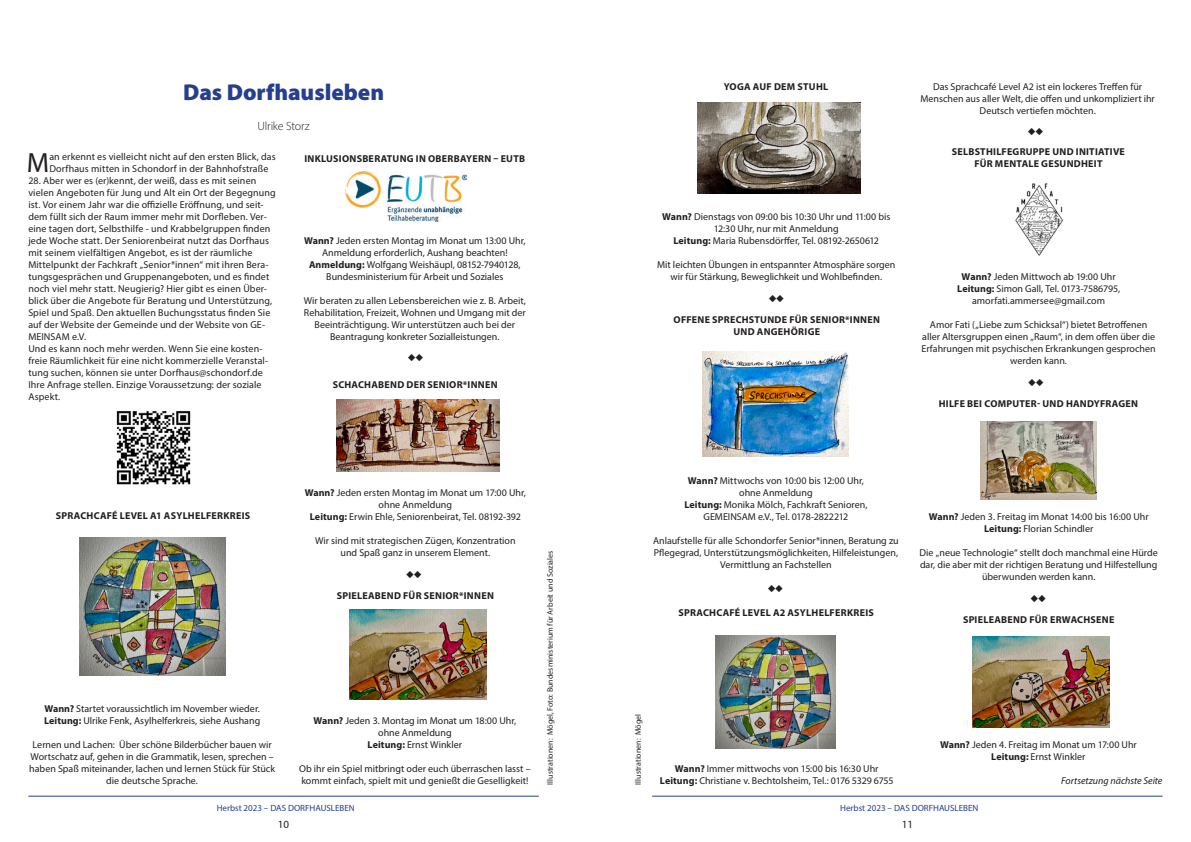
<style>
.page{position:relative;width:1191px;height:842px;background:#fff}
.page>*{position:absolute;margin:0;border:0;box-sizing:border-box;transform-origin:0 0}
.t1{font:27.8px "Myriad Pro";color:#231f20}
.t2{font:900 23px "Myriad Pro";color:#253f8e}
.t3{font:300 12px "Myriad Pro";letter-spacing:-.015em;color:#231f20}
.t4{font:11px "Myriad Pro";color:#231f20}
.t5{font:10px/12px "Myriad Pro";color:#231f20;text-align:center}
.t6{font:700 10px/12px "Myriad Pro";letter-spacing:.025em;color:#231f20;text-align:center}
.t7{font:italic 10px "Myriad Pro";letter-spacing:-.005em;color:#231f20}
.Text{font:9px "Myriad Pro";color:#253f8e}
.t8{font:8px "Myriad Pro";color:#231f20}
.s1{font-weight:700}
</style>
<div class="page">
<hr style="left:28px;top:796px;width:511px;height:1px;background:#253f8e">
<hr style="left:652px;top:796px;width:510px;height:1px;background:#253f8e">
<img style="left:116px;top:411px;width:75px;height:74px">
<img style="left:345px;top:172px;width:122px;height:49px">
<img style="left:337px;top:399px;width:162px;height:73px">
<img style="left:697px;top:102px;width:164px;height:92px">
<img style="left:702px;top:351px;width:146px;height:105px">
<img style="left:980px;top:421px;width:116px;height:78px">
<img style="left:1015px;top:183px;width:48px;height:73px">
<img style="left:80px;top:538px;width:146px;height:137px">
<img style="left:715px;top:635px;width:120px;height:113px">
<img style="left:349px;top:609px;width:137px;height:91px">
<img style="left:972px;top:636px;width:137px;height:91px">
<p class="t2" style="left:183px;top:77px;width:202px">Das Dorfhausleben</p>
<p class="t3" style="left:257px;top:119px;width:54px">Ulrike Storz</p>
<p class="t1" style="left:27px;top:145px;width:24px">M</p>
<p class="t5" style="left:49px;top:150px;width:228px;text-align:left">an erkennt es vielleicht nicht auf den ersten Blick, das<br>Dorfhaus mitten in Schondorf in der Bahnhofstraße</p>
<p class="t5" style="left:28px;top:174px;width:249px;text-align:left">28. Aber wer es (er)kennt, der weiß, dass es mit seinen vielen Angeboten für Jung und Alt ein Ort der Begegnung ist. Vor einem Jahr war die offizielle Eröffnung, und seit&shy;dem füllt sich der Raum immer mehr mit Dorfleben. Ver&shy;eine tagen dort, Selbsthilfe - und Krabbelgruppen finden jede Woche statt. Der Seniorenbeirat nutzt das Dorfhaus mit seinem vielfältigen Angebot, es ist der räumliche Mittelpunkt der Fachkraft „Senior*innen“ mit ihren Bera&shy;tungsgesprächen und Gruppenangeboten, und es findet noch viel mehr statt. Neugierig? Hier gibt es einen Über&shy;blick über die Angebote für Beratung und Unterstützung, Spiel und Spaß. Den aktuellen Buchungsstatus finden Sie auf der Website der Gemeinde und der Website von GE-MEINSAM e.V.<br>Und es kann noch mehr werden. Wenn Sie eine kosten&shy;freie Räumlichkeit für eine nicht kommerzielle Veranstal&shy;tung suchen, können sie unter Dorfhaus@schondorf.de Ihre Anfrage stellen. Einzige Voraussetzung: der soziale Aspekt.</p>
<p class="t6" style="left:304px;top:152px;width:222px">INKLUSIONSBERATUNG IN OBERBAYERN – EUTB</p>
<p class="t5" style="left:304px;top:234px;width:223px"><span class="s1">Wann?</span> Jeden ersten Montag im Monat um 13:00 Uhr, Anmeldung erforderlich, Aushang beachten!<br><span class="s1">Anmeldung:</span> Wolfgang Weishäupl, 08152-7940128, Bundesministerium für Arbeit und Soziales</p>
<p class="t5" style="left:304px;top:294px;width:224px">Wir beraten zu allen Lebensbereichen wie z. B. Arbeit, Rehabilitation, Freizeit, Wohnen und Umgang mit der Beeinträchtigung. Wir unterstützen auch bei der Beantragung konkreter Sozialleistungen.</p>
<p class="t6" style="left:333px;top:378px;width:166px">SCHACHABEND DER SENIOR*INNEN</p>
<p class="t6" style="left:56px;top:509px;width:196px">SPRACHCAFÉ LEVEL A1 ASYLHELFERKREIS</p>
<p class="t5" style="left:44px;top:702px;width:218px;text-align:left"><span class="s1">Wann?</span> Startet voraussichtlich im November wieder.<br><span class="s1">Leitung:</span> Ulrike Fenk, Asylhelferkreis, siehe Aushang</p>
<p class="t5" style="left:29px;top:738px;width:247px">Lernen und Lachen: Über schöne Bilderbücher bauen wir Wortschatz auf, gehen in die Grammatik, lesen, sprechen – haben Spaß miteinander, lachen und lernen Stück für Stück die deutsche Sprache.</p>
<p class="t5" style="left:305px;top:486px;width:223px"><span class="s1">Wann?</span> Jeden ersten Montag im Monat um 17:00 Uhr, ohne Anmeldung<br><span class="s1">Leitung:</span> Erwin Ehle, Seniorenbeirat, Tel. 08192-392</p>
<p class="t5" style="left:315px;top:534px;width:202px">Wir sind mit strategischen Zügen, Konzentration und Spaß ganz in unserem Element.</p>
<p class="t6" style="left:337px;top:589px;width:159px">SPIELEABEND FÜR SENIOR*INNEN</p>
<p class="t5" style="left:313px;top:714px;width:204px"><span class="s1">Wann?</span> Jeden 3. Montag im Monat um 18:00 Uhr, ohne Anmeldung<br><span class="s1">Leitung:</span> Ernst Winkler</p>
<p class="t5" style="left:299px;top:762px;width:233px;text-align:left">Ob ihr ein Spiel mitbringt oder euch überraschen lasst – kommt einfach, spielt mit und genießt die Geselligkeit!</p>
<p class="t8" style="left:545px;top:784px;width:235px;rotate:-90deg">Illustrationen: Mögel, Foto: Bundesministerium für Arbeit und Soziales</p>
<p class="t6" style="left:724px;top:80px;width:106px">YOGA AUF DEM STUHL</p>
<p class="t5" style="left:662px;top:210px;width:230px"><span class="s1">Wann?</span> Dienstags von 09:00 bis 10:30 Uhr und 11:00 bis<br>12:30 Uhr, nur mit Anmeldung<br><span class="s1">Leitung:</span> Maria Rubensdörffer, Tel. 08192-2650612</p>
<p class="t5" style="left:657px;top:258px;width:240px">Mit leichten Übungen in entspannter Atmosphäre sorgen wir für Stärkung, Beweglichkeit und Wohlbefinden.</p>
<p class="t6" style="left:673px;top:313px;width:208px">OFFENE SPRECHSTUNDE FÜR SENIOR*INNEN<br>UND ANGEHÖRIGE</p>
<p class="t5" style="left:920px;top:80px;width:236px">Das Sprachcafé Level A2 ist ein lockeres Treffen für<br>Menschen aus aller Welt, die offen und unkompliziert ihr<br>Deutsch vertiefen möchten.</p>
<p class="t6" style="left:952px;top:145px;width:175px">SELBSTHILFEGRUPPE UND INITIATIVE<br>FÜR MENTALE GESUNDHEIT</p>
<p class="t5" style="left:957px;top:270px;width:164px"><span class="s1">Wann?</span> Jeden Mittwoch ab 19:00 Uhr<br><span class="s1">Leitung:</span> Simon Gall, Tel. 0173-7586795, amorfati.ammersee@gmail.com</p>
<p class="t5" style="left:921px;top:318px;width:236px">Amor Fati („Liebe zum Schicksal“) bietet Betroffenen aller Altersgruppen einen „Raum“, in dem offen über die Erfahrungen mit psychischen Erkrankungen gesprochen werden kann.</p>
<p class="t6" style="left:938px;top:397px;width:201px">HILFE BEI COMPUTER- UND HANDYFRAGEN</p>
<p class="t5" style="left:684px;top:474px;width:184px"><span class="s1">Wann?</span> Mittwochs von 10:00 bis 12:00 Uhr, ohne Anmeldung<br><span class="s1">Leitung:</span> Monika Mölch, Fachkraft Senioren, GEMEINSAM e.V., Tel. 0178-2822212</p>
<p class="t5" style="left:653px;top:534px;width:247px">Anlaufstelle für alle Schondorfer Senior*innen, Beratung zu<br>Pflegegrad, Unterstützungsmöglichkeiten, Hilfeleistungen,<br>Vermittlung an Fachstellen</p>
<p class="t6" style="left:678px;top:606px;width:197px">SPRACHCAFÉ LEVEL A2 ASYLHELFERKREIS</p>
<p class="t5" style="left:928px;top:510px;width:221px"><span class="s1">Wann?</span> Jeden 3. Freitag im Monat 14:00 bis 16:00 Uhr<br><span class="s1">Leitung:</span> Florian Schindler</p>
<p class="t5" style="left:919px;top:546px;width:240px">Die „neue Technologie“ stellt doch manchmal eine Hürde dar, die aber mit der richtigen Beratung und Hilfestellung überwunden werden kann.</p>
<p class="t6" style="left:963px;top:613px;width:153px">SPIELEABEND FÜR ERWACHSENE</p>
<p class="t8" style="left:633px;top:784px;width:72px;rotate:-90deg">Illustrationen: Mögel</p>
<p class="t5" style="left:660px;top:762px;width:235px"><span class="s1">Wann?</span> Immer mittwochs von 15:00 bis 16:30 Uhr<br><span class="s1">Leitung:</span> Christiane v. Bechtolsheim, Tel.: 0176 5329 6755</p>
<p class="t5" style="left:940px;top:738px;width:198px"><span class="s1">Wann?</span> Jeden 4. Freitag im Monat um 17:00 Uhr<br><span class="s1">Leitung:</span> Ernst Winkler</p>
<p class="t7" style="left:1061px;top:774px;width:103px">Fortsetzung nächste Seite</p>
<p class="Text" style="left:217px;top:803px;width:140px">Herbst 2023 – DAS DORFHAUSLEBEN</p>
<p class="Text" style="left:840px;top:802px;width:140px">Herbst 2023 – DAS DORFHAUSLEBEN</p>
<p class="t4" style="left:278px;top:817px;width:13px">10</p>
<p class="t4" style="left:901px;top:817px;width:13px">11</p>
</div>
